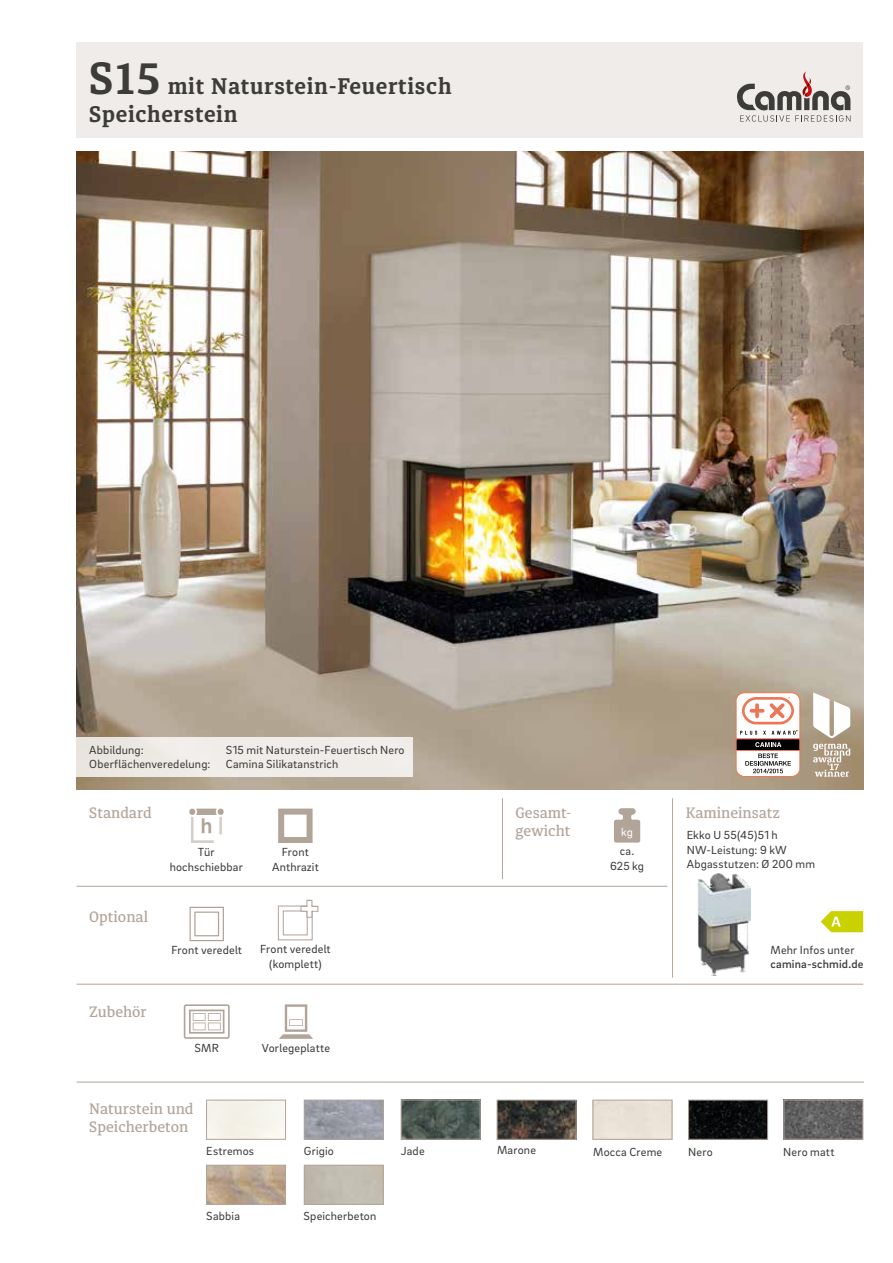
<style>
.page{position:relative;width:893px;height:1263px;background:#fff}
.page>*{position:absolute;margin:0;border:0;box-sizing:border-box;transform-origin:0 0}
.t1{font:700 22.5px "Diaria Pro";letter-spacing:.03em;color:#3c3c3b}
.t2{font:500 15px/18px "Diaria Pro";color:#b2a499}
.t3{font:12px/14.4px "Brix Sans";letter-spacing:.015em;color:#3c3c3b;text-align:center}
.t4{font:12px/14.4px "Brix Sans";letter-spacing:.015em;color:#3b3b3a;text-align:center}
.t5{font:500 12px "Brix Sans";letter-spacing:.015em;color:#3c3c3b}
.t6{font:12px "Brix Sans";color:#fff}
.s1{font-size:45px}
</style>
<div class="page">
<div style="left:77px;top:43px;width:786px;height:95px;background:#efecea"></div>
<div style="left:593px;top:1100px;width:79px;height:39px;border:1px solid #b2a499"></div>
<img style="left:499px;top:1102px;width:75px;height:35px">
<div style="left:497px;top:1100px;width:79px;height:39px;border:1px solid #b2a499"></div>
<img style="left:208px;top:1167px;width:76px;height:36px">
<div style="left:206px;top:1165px;width:80px;height:40px;border:1px solid #b2a499"></div>
<div style="left:206px;top:1100px;width:80px;height:39px;border:1px solid #b2a499"></div>
<img style="left:690px;top:1102px;width:76px;height:35px">
<div style="left:688px;top:1100px;width:80px;height:39px;border:1px solid #b2a499"></div>
<img style="left:306px;top:1102px;width:76px;height:35px">
<div style="left:304px;top:1100px;width:80px;height:39px;border:1px solid #b2a499"></div>
<img style="left:403px;top:1102px;width:75px;height:35px">
<div style="left:401px;top:1100px;width:79px;height:39px;border:1px solid #b2a499"></div>
<hr style="left:77px;top:1082px;width:787px;height:1px;background:#b2a499">
<img style="left:786px;top:1102px;width:75px;height:35px">
<div style="left:784px;top:1100px;width:79px;height:39px;border:1px solid #b2a499"></div>
<div style="left:304px;top:1165px;width:80px;height:40px;border:1px solid #b2a499"></div>
<svg style="left:737px;top:71px;width:113px;height:51px"></svg>
<hr style="left:672px;top:798px;width:1px;height:180px;background:#b2a499">
<hr style="left:77px;top:886px;width:590px;height:1px;background:#b2a499">
<svg style="left:614px;top:808px;width:26px;height:35px"></svg>
<hr style="left:502px;top:798px;width:1px;height:81px;background:#b2a499">
<hr style="left:77px;top:984px;width:786px;height:1px;background:#b2a499">
<img style="left:77px;top:152px;width:786px;height:637px">
<svg style="left:189px;top:809px;width:35px;height:34px"></svg>
<svg style="left:278px;top:808px;width:35px;height:35px"></svg>
<svg style="left:184px;top:1004px;width:46px;height:35px"></svg>
<svg style="left:279px;top:1004px;width:34px;height:35px"></svg>
<div style="left:77px;top:737px;width:336px;height:40px;background:#efece9"></div>
<svg style="left:190px;top:907px;width:34px;height:34px"></svg>
<svg style="left:278px;top:900px;width:40px;height:40px"></svg>
<div style="left:736px;top:693px;width:64px;height:83px;background:#fff;border-radius:8px"></div>
<div style="left:736px;top:692px;width:64px;height:85px;border:1px solid #ee7656;border-radius:8px"></div>
<svg style="left:740px;top:731px;width:17px;height:4px"></svg>
<svg style="left:772px;top:730px;width:26px;height:5px"></svg>
<svg style="left:742px;top:697px;width:52px;height:27px"></svg>
<div style="left:736px;top:738px;width:64px;height:13px;background:#000;border:1px solid #ee7656"></div>
<svg style="left:745px;top:753px;width:46px;height:20px"></svg>
<svg style="left:755px;top:742px;width:26px;height:5px"></svg>
<svg style="left:813px;top:692px;width:37px;height:46px"></svg>
<svg style="left:813px;top:744px;width:37px;height:33px"></svg>
<img style="left:697px;top:873px;width:53px;height:102px">
<svg style="left:821px;top:911px;width:42px;height:21px"></svg>
<h1 class="t1" style="left:89px;top:73px;width:364px"><span class="s1">S15</span> mit Naturstein-Feuertisch</h1>
<h1 class="t1" style="left:89px;top:100px;width:150px">Speicherstein</h1>
<p class="t3" style="left:89px;top:742px;width:56px">Abbildung:</p>
<p class="t3" style="left:226px;top:742px;width:180px">S15 mit Naturstein-Feuertisch Nero</p>
<p class="t3" style="left:89px;top:756px;width:123px">Oberflächenveredelung:</p>
<p class="t3" style="left:226px;top:756px;width:114px">Camina Silikatanstrich</p>
<p class="t2" style="left:89px;top:803px;width:64px">Standard</p>
<p class="t2" style="left:89px;top:907px;width:60px">Optional</p>
<p class="t2" style="left:89px;top:1002px;width:59px">Zubehör</p>
<p class="t4" style="left:170px;top:844px;width:75px">Tür hochschiebbar</p>
<p class="t4" style="left:272px;top:844px;width:48px">Front<br>Anthrazit</p>
<p class="t4" style="left:171px;top:942px;width:72px">Front veredelt</p>
<p class="t4" style="left:260px;top:941px;width:72px">Front veredelt (komplett)</p>
<p class="t4" style="left:195px;top:1040px;width:26px">SMR</p>
<p class="t4" style="left:262px;top:1040px;width:70px">Vorlegeplatte</p>
<p class="t2" style="left:89px;top:1100px;width:106px">Naturstein und<br>Speicherbeton</p>
<p class="t2" style="left:516px;top:804px;width:57px">Gesamt&shy;gewicht</p>
<p class="t6" style="left:621px;top:824px;width:13px">kg</p>
<p class="t3" style="left:610px;top:844px;width:36px">ca.<br>625 kg</p>
<p class="t2" style="left:686px;top:804px;width:96px">Kamineinsatz</p>
<p class="t3" style="left:687px;top:827px;width:130px;text-align:left">Ekko U 55(45)51 h<br>NW-Leistung: 9 kW<br>Abgasstutzen: Ø 200 mm</p>
<p class="t3" style="left:770px;top:942px;width:85px">Mehr Infos unter</p>
<p class="t5" style="left:770px;top:956px;width:94px">camina-schmid.de</p>
<p class="t3" style="left:206px;top:1143px;width:49px">Estremos</p>
<p class="t3" style="left:497px;top:1142px;width:40px">Marone</p>
<p class="t3" style="left:593px;top:1144px;width:71px">Mocca Creme</p>
<p class="t3" style="left:304px;top:1143px;width:32px">Grigio</p>
<p class="t3" style="left:401px;top:1143px;width:25px">Jade</p>
<p class="t3" style="left:783px;top:1144px;width:53px">Nero matt</p>
<p class="t3" style="left:688px;top:1144px;width:26px">Nero</p>
<p class="t3" style="left:206px;top:1208px;width:35px">Sabbia</p>
<p class="t3" style="left:304px;top:1208px;width:74px">Speicherbeton</p>
</div>
